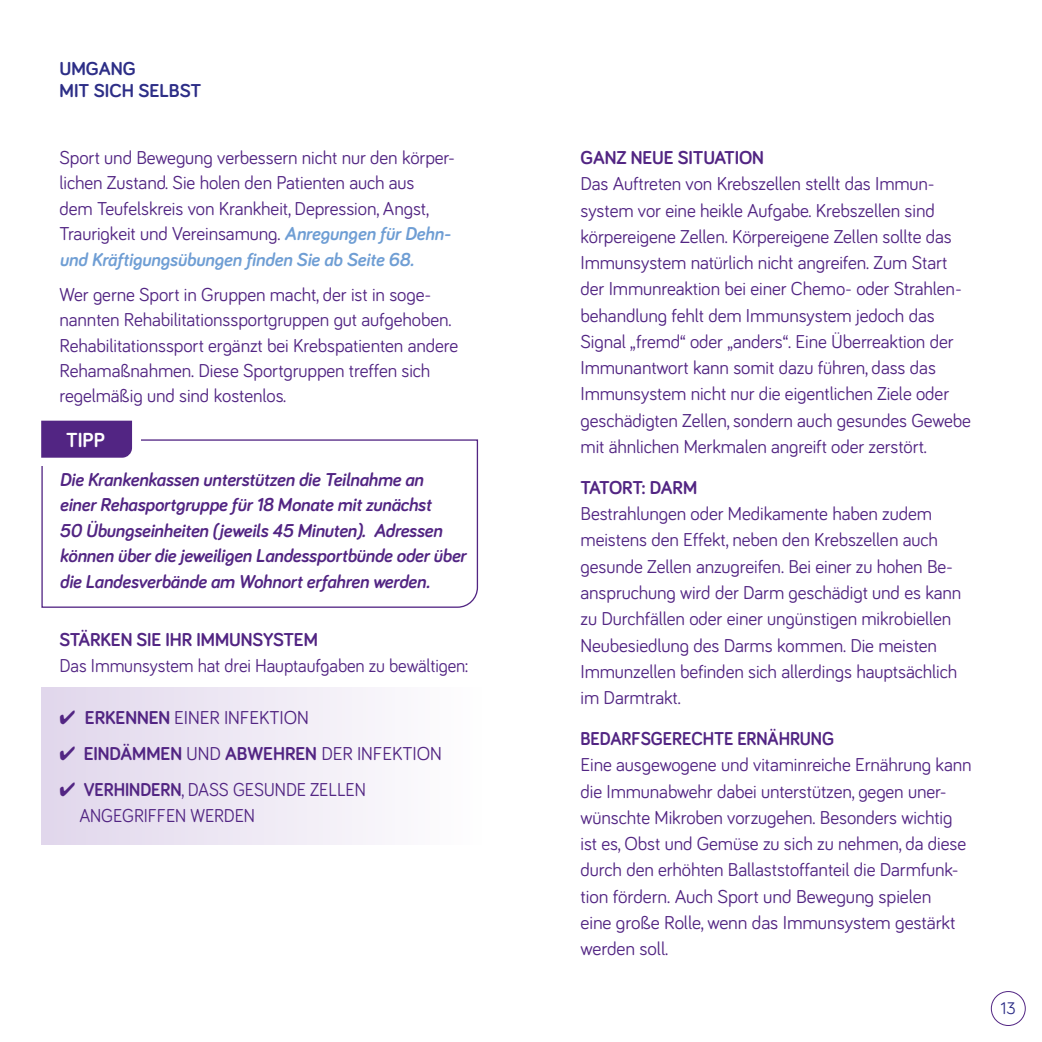
<style>
.page{position:relative;width:1042px;height:1042px;background:#fff}
.page>*{position:absolute;margin:0;border:0;box-sizing:border-box;transform-origin:0 0}
.t1{font:700 21px "Bariol";color:#fff}
.t2{font:19.25px/26.2px "Bariol";letter-spacing:-.005em;color:#522583}
.t3{font:italic 700 19.25px/25.4px "Bariol";letter-spacing:-.01em;color:#522583}
.t4{font:700 19.25px "Bariol";letter-spacing:-.005em;color:#522583}
.t5{font:19.25px "Bariol";letter-spacing:-.005em;color:#522583;scale:.95 1}
.t6{font:19.25px/26.2px "Bariol";letter-spacing:-.005em;color:#522583;scale:.93 1}
.t7{font:700 19.25px "Bariol";letter-spacing:-.005em;color:#522583;scale:.93 1}
.t8{font:700 19.25px/22.8px "Bariol";color:#2d2e87}
.t9{font:700 19.25px "Bariol";letter-spacing:-.025em;color:#522583}
.t10{font:17.32px "Bariol";color:#2d2e87}
.s1{font-weight:700;font-style:italic;color:#6f9ed4}
.s2{font-weight:700}
.s3{font-weight:400}
</style>
<div class="page">
<div style="left:991px;top:991px;width:34px;height:35px;border:1px solid #522583;border-radius:50%"></div>
<div style="left:41px;top:688px;width:440px;height:157px;background:linear-gradient(to right,#e1d6eb,#fefefe)"></div>
<svg style="left:41px;top:439px;width:438px;height:169px"></svg>
<div style="left:35px;top:413px;width:106px;height:52px;background:#fff"></div>
<div style="left:41px;top:421px;width:91px;height:37px;background:#522583"></div>
<p class="t8" style="left:60px;top:56px;width:143px">UMGANG<br>MIT SICH SELBST</p>
<p class="t2" style="left:60px;top:144px;width:397px;line-height:25.4px">Sport und Bewegung verbessern nicht nur den körper&shy;lichen Zustand. Sie holen den Patienten auch aus<br>dem Teufelskreis von Krankheit, Depression, Angst, Traurigkeit und Vereinsamung. <span class="s1">Anregungen für Dehn&shy;und Kräftigungsübungen finden Sie ab Seite 68.</span></p>
<p class="t2" style="left:60px;top:281px;width:400px;line-height:25.4px">Wer gerne Sport in Gruppen macht, der ist in soge&shy;nannten Rehabilitationssportgruppen gut aufgehoben.<br>Rehabilitationssport ergänzt bei Krebspatienten andere Rehamaßnahmen. Diese Sportgruppen treffen sich regelmäßig und sind kostenlos.</p>
<p class="t1" style="left:66px;top:426px;width:41px">TIPP</p>
<p class="t3" style="left:60px;top:466px;width:408px">Die Krankenkassen unterstützen die Teilnahme an<br>einer Rehasportgruppe für 18 Monate mit zunächst<br>50 Übungseinheiten (jeweils 45 Minuten). Adressen können über die jeweiligen Landessportbünde oder über die Landesverbände am Wohnort erfahren werden.</p>
<p class="t4" style="left:60px;top:626px;width:260px">STÄRKEN SIE IHR IMMUNSYSTEM</p>
<p class="t5" style="left:60px;top:653px;width:432px">Das Immunsystem hat drei Hauptaufgaben zu bewältigen:</p>
<p class="t2" style="left:60px;top:703px;width:251px">✔ <span class="s2">ERKENNEN</span> EINER INFEKTION</p>
<p class="t4" style="left:60px;top:740px;width:384px">✔ EINDÄMMEN <span class="s3">UND</span> ABWEHREN <span class="s3">DER INFEKTION</span></p>
<p class="t6" style="left:79px;top:775px;width:309px;text-indent:-20px">✔ <span class="s2">VERHINDERN</span>, DASS GESUNDE ZELLEN<br>ANGEGRIFFEN WERDEN</p>
<p class="t4" style="left:580px;top:144px;width:185px">GANZ NEUE SITUATION</p>
<p class="t2" style="left:580px;top:170px;width:392px">Das Auftreten von Krebszellen stellt das Immun&shy;system vor eine heikle Aufgabe. Krebszellen sind körpereigene Zellen. Körpereigene Zellen sollte das Immunsystem natürlich nicht angreifen. Zum Start der Immunreaktion bei einer Chemo- oder Strahlen&shy;behandlung fehlt dem Immunsystem jedoch das Signal „fremd“ oder „anders“. Eine Überreaktion der Immunantwort kann somit dazu führen, dass das Immunsystem nicht nur die eigentlichen Ziele oder geschädigten Zellen, sondern auch gesundes Gewebe mit ähnlichen Merkmalen angreift oder zerstört.</p>
<p class="t9" style="left:580px;top:474px;width:118px">TATORT: DARM</p>
<p class="t2" style="left:580px;top:500px;width:382px">Bestrahlungen oder Medikamente haben zudem meistens den Effekt, neben den Krebszellen auch gesunde Zellen anzugreifen. Bei einer zu hohen Be&shy;anspruchung wird der Darm geschädigt und es kann zu Durchfällen oder einer ungünstigen mikrobiellen Neubesiedlung des Darms kommen. Die meisten Immunzellen befinden sich allerdings hauptsächlich im Darmtrakt.</p>
<p class="t7" style="left:580px;top:725px;width:274px">BEDARFSGERECHTE ERNÄHRUNG</p>
<p class="t2" style="left:580px;top:751px;width:392px">Eine ausgewogene und vitaminreiche Ernährung kann die Immunabwehr dabei unterstützen, gegen uner&shy;wünschte Mikroben vorzugehen. Besonders wichtig ist es, Obst und Gemüse zu sich zu nehmen, da diese durch den erhöhten Ballaststoffanteil die Darmfunk&shy;tion fördern. Auch Sport und Bewegung spielen<br>eine große Rolle, wenn das Immunsystem gestärkt werden soll.</p>
<p class="t10" style="left:1000px;top:996px;width:17px">13</p>
</div>
